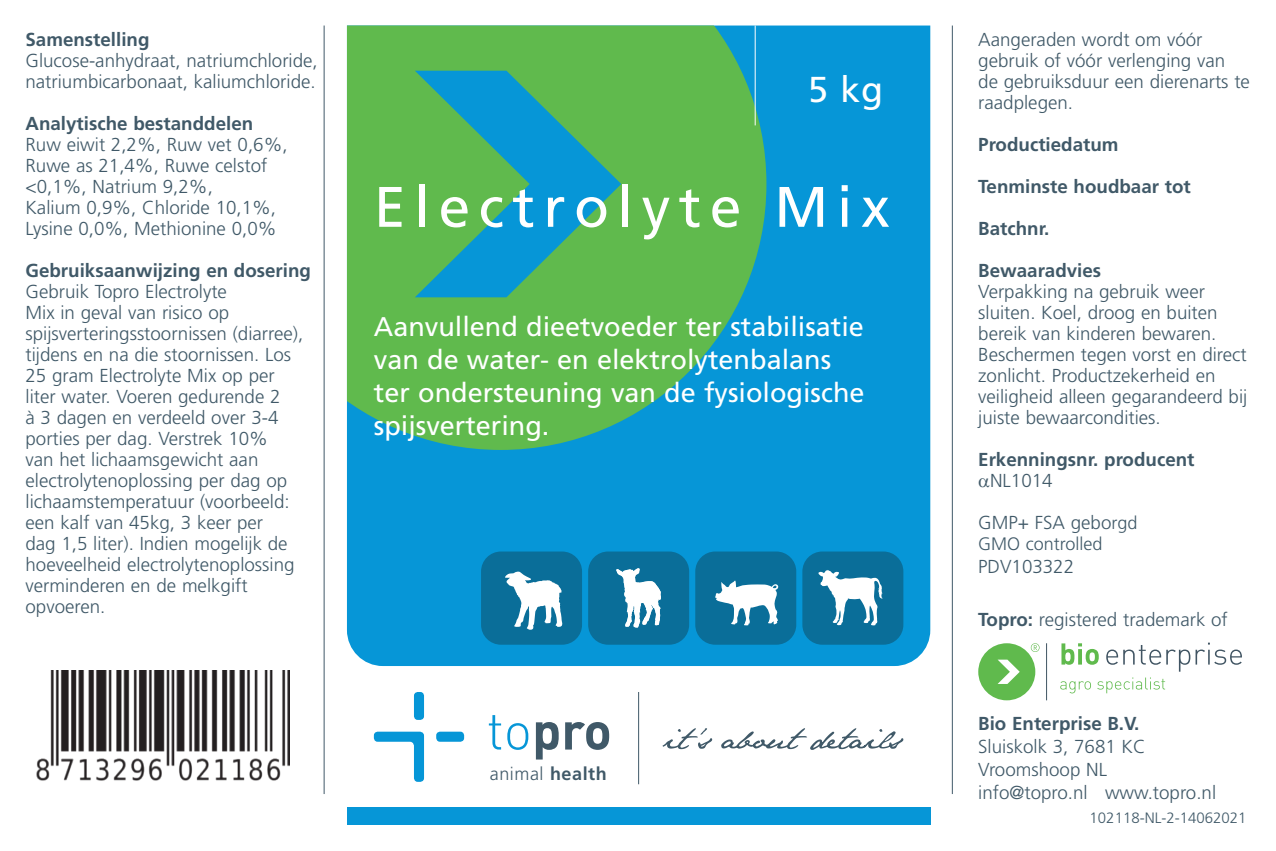
<style>
.page{position:relative;width:1276px;height:851px;background:#fff}
.page>*{position:absolute;margin:0;border:0;box-sizing:border-box;transform-origin:0 0}
.t1{font:57px "Frutiger LT Std";letter-spacing:.15em;color:#fff}
.t2{font:36px "Frutiger LT Std";color:#fff}
.t3{font:27px/33px "Frutiger LT Std";color:#fff}
.t4{font:300 18.6px/21px "Frutiger LT Std";color:#405968}
.t5{font:700 18.6px "Frutiger LT Std";color:#405968}
.t6{font:300 18px "Frutiger LT Std";color:#405968}
.t7{font:300 15px "Frutiger LT Std";color:#405968}
.s1{font-weight:700}
.s2{font-size:18px}
</style>
<div class="page">
<div style="left:978px;top:643px;width:57px;height:57px;background:#60ba4d;border-radius:50%"></div>
<svg style="left:997px;top:659px;width:22px;height:24px"></svg>
<svg style="left:1106px;top:642px;width:136px;height:29px"></svg>
<svg style="left:1061px;top:643px;width:37px;height:21px"></svg>
<svg style="left:1030px;top:643px;width:9px;height:9px"></svg>
<hr style="left:1046px;top:643px;width:1px;height:57px;background:#405462">
<svg style="left:1060px;top:677px;width:105px;height:16px"></svg>
<div style="left:347px;top:26px;width:583px;height:640px;background:#0696d7"></div>
<svg style="left:347px;top:26px;width:419px;height:424px;background:#4ab16d"></svg>
<hr style="left:324px;top:26px;width:1px;height:767px;background:#405968">
<hr style="left:952px;top:26px;width:1px;height:767px;background:#405968">
<hr style="left:754px;top:26px;width:1px;height:99px;background:#fff">
<div style="left:347px;top:807px;width:583px;height:18px;background:#0696d7"></div>
<hr style="left:638px;top:692px;width:1px;height:92px;background:#405968">
<svg style="left:662px;top:728px;width:241px;height:21px"></svg>
<svg style="left:536px;top:722px;width:73px;height:37px"></svg>
<svg style="left:489px;top:715px;width:39px;height:34px"></svg>
<div style="left:414px;top:692px;width:10px;height:27px;background:#0696d7;border-radius:4px"></div>
<div style="left:436px;top:731px;width:28px;height:10px;background:#0696d7;border-radius:4px"></div>
<svg style="left:374px;top:731px;width:50px;height:50px"></svg>
<div style="left:802px;top:551px;width:101px;height:93px;background:#0a6e99;border-radius:20px"></div>
<svg style="left:818px;top:570px;width:65px;height:55px"></svg>
<div style="left:695px;top:551px;width:101px;height:93px;background:#0a6e99;border-radius:20px"></div>
<div style="left:588px;top:551px;width:101px;height:93px;background:#0a6e99;border-radius:20px"></div>
<div style="left:481px;top:551px;width:101px;height:93px;background:#0a6e99;border-radius:20px"></div>
<img style="left:36px;top:670px;width:253px;height:111px">
<svg style="left:505px;top:571px;width:57px;height:58px"></svg>
<svg style="left:616px;top:568px;width:45px;height:59px"></svg>
<svg style="left:715px;top:580px;width:64px;height:45px"></svg>
<p class="t5" style="left:26px;top:28px;width:125px">Samenstelling</p>
<p class="t4" style="left:26px;top:50px;width:294px">Glucose-anhydraat, natriumchloride, natriumbicarbonaat, kaliumchloride.</p>
<p class="t5" style="left:26px;top:112px;width:229px">Analytische bestanddelen</p>
<p class="t4" style="left:26px;top:134px;width:264px">Ruw eiwit 2,2%, Ruw vet 0,6%,<br>Ruwe as 21,4%, Ruwe celstof &lt;0,1%, Natrium 9,2%,</p>
<p class="t4" style="left:26px;top:197px;width:252px">Kalium 0,9%, Chloride 10,1%,<br>Lysine 0,0%, Methionine 0,0%</p>
<p class="t5" style="left:26px;top:259px;width:287px">Gebruiksaanwijzing en dosering</p>
<p class="t4" style="left:26px;top:281px;width:279px">Gebruik Topro Electrolyte<br>Mix in geval van risico op spijsverteringsstoornissen (diarree), tijdens en na die stoornissen. Los<br>25 gram Electrolyte Mix op per liter water. Voeren gedurende 2<br>à 3 dagen en verdeeld over 3-4 porties per dag. Verstrek 10%<br>van het lichaamsgewicht aan electrolytenoplossing per dag op lichaamstemperatuur (voorbeeld:</p>
<p class="t4" style="left:26px;top:512px;width:270px">een kalf van 45kg, 3 keer per dag 1,5 liter). Indien mogelijk de hoeveelheid electrolytenoplossing verminderen en de melkgift opvoeren.</p>
<p class="t2" style="left:808px;top:69px;width:77px">5 kg</p>
<p class="t1" style="left:374px;top:173px;width:517px">Electrolyte Mix</p>
<p class="t3" style="left:374px;top:310px;width:492px">Aanvullend dieetvoeder ter stabilisatie van de water- en elektrolytenbalans ter ondersteuning van de fysiologische spijsvertering.</p>
<p class="t6" style="left:490px;top:763px;width:118px">animal <span class="s1">health</span></p>
<p class="t4" style="left:978px;top:29px;width:273px">Aangeraden wordt om vóór gebruik of vóór verlenging van<br>de gebruiksduur een dierenarts te raadplegen.</p>
<p class="t5" style="left:978px;top:133px;width:142px">Productiedatum</p>
<p class="t5" style="left:978px;top:175px;width:214px">Tenminste houdbaar tot</p>
<p class="t5" style="left:978px;top:217px;width:73px">Batchnr.</p>
<p class="t5" style="left:978px;top:259px;width:124px">Bewaaradvies</p>
<p class="t4" style="left:978px;top:281px;width:270px">Verpakking na gebruik weer sluiten. Koel, droog en buiten bereik van kinderen bewaren.<br>Beschermen tegen vorst en direct zonlicht. Productzekerheid en veiligheid alleen gegarandeerd bij juiste bewaarcondities.</p>
<p class="t5" style="left:978px;top:448px;width:218px">Erkenningsnr. producent</p>
<p class="t4" style="left:990px;top:470px;width:64px">NL1014</p>
<p class="t4" style="left:978px;top:512px;width:161px">GMP+ FSA gebo<span class="s2">rgd</span></p>
<p class="t6" style="left:978px;top:533px;width:126px">GMO controlled</p>
<p class="t4" style="left:978px;top:556px;width:97px">PDV103322</p>
<p class="t4" style="left:978px;top:609px;width:251px"><span class="s1">Topro:</span> registered trademark of</p>
<p class="t5" style="left:978px;top:712px;width:163px">Bio Enterprise B.V.</p>
<p class="t4" style="left:978px;top:735px;width:169px;line-height:23.4px">Sluiskolk 3, 7681 KC<br>Vroomshoop NL</p>
<p class="t4" style="left:978px;top:782px;width:239px">info@topro.nl www.topro.nl</p>
<p class="t7" style="left:1089px;top:809px;width:158px">102118-NL-2-14062021</p>
</div>
